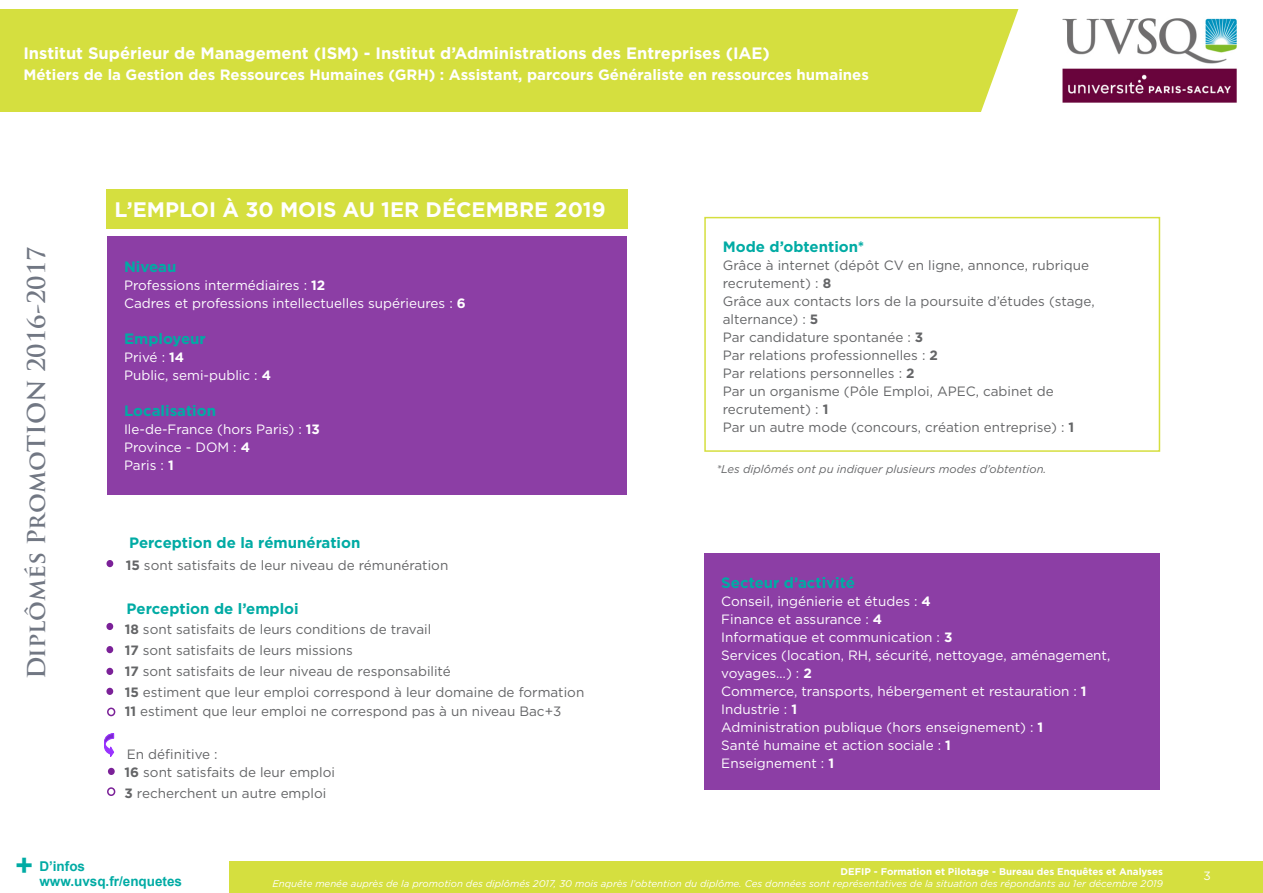
<style>
.page{position:relative;width:1263px;height:893px;background:#fff}
.page>*{position:absolute;margin:0;border:0;box-sizing:border-box;transform-origin:0 0}
.t1{font:700 30px "Arial";color:#00aba4}
.t2{font:700 24px "Trajan Pro";color:#717783}
.t3{font:700 21px "Gotham";color:#fff}
.t4{font:700 16.5px "Gotham";color:#fff}
.t5{font:700 15px "Gotham";color:#00aba4}
.t6{font:700 15px "Gotham";color:#fff}
.t7{font:13.5px/18px "Gotham";color:#646567}
.t8{font:13.5px/18px "Gotham";color:#fff}
.t9{font:700 13.5px/15px "Arial";color:#00aba4}
.t10{font:12px "Gotham";color:#fff}
.Légendes_graphiques{font:italic 11.25px "Gotham";color:#646567}
.t11{font:italic 9.75px "Gotham";color:#fff}
.t12{font:700 9.75px "Gotham";color:#fff}
.s1{font-weight:700}
</style>
<div class="page">
<div style="left:0;top:861px;width:1263px;height:32px;background:#d5df3f"></div>
<div style="left:0;top:836px;width:229px;height:57px;background:#fff"></div>
<div style="left:0;top:10px;width:1023px;height:102px;background:#d5df3f"></div>
<svg style="left:963px;top:9px;width:60px;height:103px"></svg>
<img style="left:1062px;top:18px;width:175px;height:85px">
<div style="left:106px;top:189px;width:522px;height:40px;background:#d5df3f"></div>
<div style="left:106px;top:560px;width:7px;height:7px;background:#7b2198;border-radius:50%"></div>
<div style="left:704px;top:553px;width:456px;height:237px;background:#8c3ea5"></div>
<div style="left:704px;top:217px;width:456px;height:235px;border:2px solid #d5df3f"></div>
<div style="left:107px;top:236px;width:519px;height:259px;background:#8c3ea5"></div>
<svg style="left:104px;top:733px;width:11px;height:24px"></svg>
<div style="left:106px;top:623px;width:7px;height:7px;background:#7b2198;border-radius:50%"></div>
<div style="left:106px;top:646px;width:7px;height:7px;background:#7b2198;border-radius:50%"></div>
<div style="left:106px;top:668px;width:7px;height:7px;background:#7b2198;border-radius:50%"></div>
<div style="left:106px;top:688px;width:7px;height:7px;background:#7b2198;border-radius:50%"></div>
<div style="left:108px;top:768px;width:7px;height:7px;background:#7b2198;border-radius:50%"></div>
<div style="left:107px;top:787px;width:8px;height:9px;border:2px solid #7b2198;border-radius:50%"></div>
<div style="left:107px;top:708px;width:8px;height:8px;border:2px solid #7b2198;border-radius:50%"></div>
<p class="t4" style="left:23px;top:42px;width:748px">Institut Supérieur de Management (ISM) - Institut d’Administrations des Entreprises (IAE)</p>
<p class="t6" style="left:23px;top:65px;width:847px">Métiers de la Gestion des Ressources Humaines (GRH) : Assistant, parcours Généraliste en ressources humaines</p>
<h2 class="t2" style="left:22px;top:679px;width:434px;rotate:-90deg">Diplômés PromoTION 2016-2017</h2>
<p class="t3" style="left:115px;top:196px;width:493px">L’EMPLOI À 30 MOIS AU 1ER DÉCEMBRE 2019</p>
<p class="t5" style="left:124px;top:257px;width:54px">Niveau</p>
<p class="t8" style="left:124px;top:276px;width:203px">Professions intermédiaires : <span class="s1">12</span></p>
<p class="t8" style="left:124px;top:294px;width:343px">Cadres et professions intellectuelles supérieures : <span class="s1">6</span></p>
<p class="t5" style="left:124px;top:329px;width:83px">Employeur</p>
<p class="t8" style="left:124px;top:348px;width:62px">Privé : <span class="s1">14</span></p>
<p class="t8" style="left:124px;top:366px;width:148px">Public, semi-public : <span class="s1">4</span></p>
<p class="t5" style="left:124px;top:401px;width:93px">Localisation</p>
<p class="t8" style="left:124px;top:420px;width:197px">Ile-de-France (hors Paris) : <span class="s1">13</span></p>
<p class="t8" style="left:124px;top:438px;width:127px">Province - DOM : <span class="s1">4</span></p>
<p class="t8" style="left:124px;top:456px;width:51px">Paris : <span class="s1">1</span></p>
<p class="t5" style="left:129px;top:532px;width:233px">Perception de la rémunération</p>
<p class="t7" style="left:126px;top:555px;width:324px"><span class="s1">15</span> sont satisfaits de leur niveau de rémunération</p>
<p class="t5" style="left:127px;top:599px;width:174px">Perception de l’emploi</p>
<p class="t7" style="left:125px;top:620px;width:308px"><span class="s1">18</span> sont satisfaits de leurs conditions de travail</p>
<p class="t7" style="left:125px;top:641px;width:230px"><span class="s1">17</span> sont satisfaits de leurs missions</p>
<p class="t7" style="left:125px;top:662px;width:328px"><span class="s1">17</span> sont satisfaits de leur niveau de responsabilité</p>
<p class="t7" style="left:125px;top:683px;width:461px"><span class="s1">15</span> estiment que leur emploi correspond à leur domaine de formation</p>
<p class="t7" style="left:125px;top:702px;width:438px"><span class="s1">11</span> estiment que leur emploi ne correspond pas à un niveau Bac+3</p>
<p class="t7" style="left:127px;top:745px;width:92px">En définitive :</p>
<p class="t7" style="left:125px;top:763px;width:212px"><span class="s1">16</span> sont satisfaits de leur emploi</p>
<p class="t7" style="left:125px;top:784px;width:203px"><span class="s1">3</span> recherchent un autre emploi</p>
<p class="t5" style="left:723px;top:236px;width:143px">Mode d’obtention*</p>
<p class="t7" style="left:723px;top:255px;width:368px">Grâce à internet (dépôt CV en ligne, annonce, rubrique recrutement) : <span class="s1">8</span></p>
<p class="t7" style="left:723px;top:291px;width:373px">Grâce aux contacts lors de la poursuite d’études (stage, alternance) : <span class="s1">5</span></p>
<p class="t7" style="left:723px;top:327px;width:202px">Par candidature spontanée : <span class="s1">3</span></p>
<p class="t7" style="left:723px;top:345px;width:217px">Par relations professionnelles : <span class="s1">2</span></p>
<p class="t7" style="left:723px;top:363px;width:193px">Par relations personnelles : <span class="s1">2</span></p>
<p class="t7" style="left:723px;top:381px;width:333px">Par un organisme (Pôle Emploi, APEC, cabinet de recrutement) : <span class="s1">1</span></p>
<p class="t7" style="left:723px;top:417px;width:353px">Par un autre mode (concours, création entreprise) : <span class="s1">1</span></p>
<p class="Légendes_graphiques" style="left:716px;top:462px;width:332px">*Les diplômés ont pu indiquer plusieurs modes d’obtention.</p>
<p class="t5" style="left:721px;top:573px;width:135px">Secteur d’activité</p>
<p class="t8" style="left:721px;top:592px;width:211px">Conseil, ingénierie et études : <span class="s1">4</span></p>
<p class="t8" style="left:721px;top:610px;width:162px">Finance et assurance : <span class="s1">4</span></p>
<p class="t8" style="left:721px;top:628px;width:233px">Informatique et communication : <span class="s1">3</span></p>
<p class="t8" style="left:721px;top:646px;width:391px">Services (location, RH, sécurité, nettoyage, aménagement, voyages…) : <span class="s1">2</span></p>
<p class="t8" style="left:721px;top:682px;width:367px">Commerce, transports, hébergement et restauration : <span class="s1">1</span></p>
<p class="t8" style="left:721px;top:700px;width:77px">Industrie : <span class="s1">1</span></p>
<p class="t8" style="left:721px;top:718px;width:323px">Administration publique (hors enseignement) : <span class="s1">1</span></p>
<p class="t8" style="left:721px;top:736px;width:231px">Santé humaine et action sociale : <span class="s1">1</span></p>
<p class="t8" style="left:721px;top:754px;width:114px">Enseignement : <span class="s1">1</span></p>
<h1 class="t1" style="left:15px;top:845px;width:19px">+</h1>
<p class="t9" style="left:39px;top:859px;width:144px">D’infos www.uvsq.fr/enquetes</p>
<p class="t12" style="left:841px;top:865px;width:324px">DEFIP - Formation et Pilotage - Bureau des Enquêtes et Analyses</p>
<p class="t11" style="left:272px;top:877px;width:892px">Enquête menée auprès de la promotion des diplômés 2017, 30 mois après l’obtention du diplôme. Ces données sont représentatives de la situation des répondants au 1er décembre 2019</p>
<p class="t10" style="left:1203px;top:868px;width:9px">3</p>
</div>
